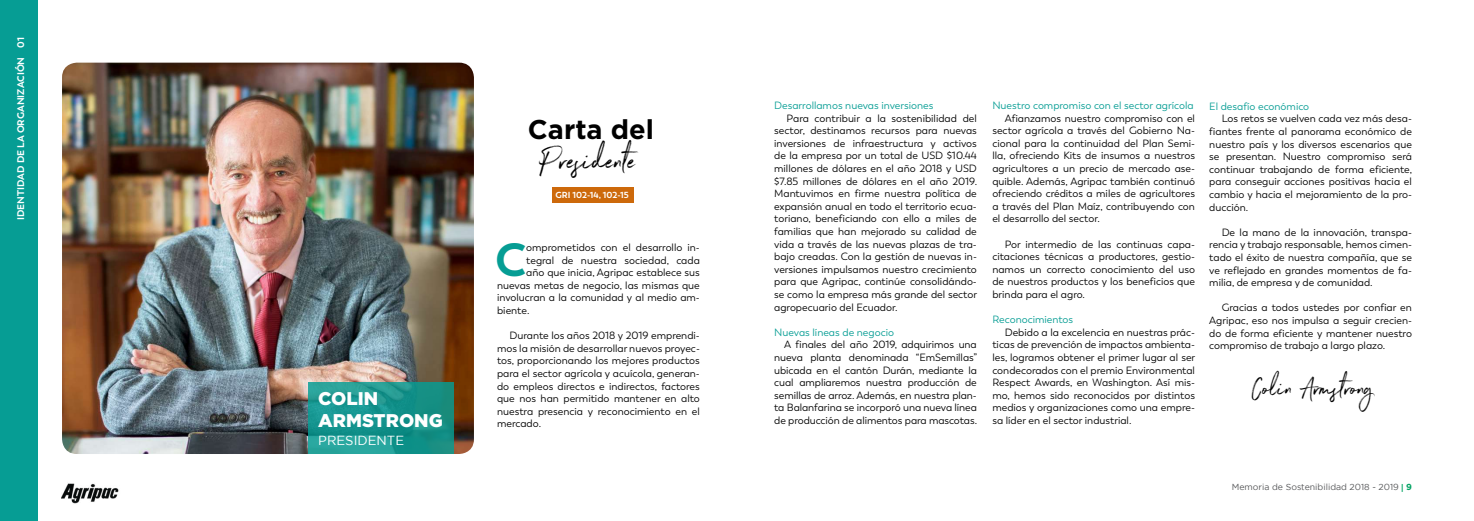
<style>
.page{position:relative;width:1474px;height:521px;background:#fff}
.page>*{position:absolute;margin:0;border:0;box-sizing:border-box;transform-origin:0 0}
.t1{font:700 46.38px "Trenda";color:#069d94}
.t2{font:34.12px "Northwell";color:#000}
.t3{font:28px "Northwell";color:#000}
.t4{font:700 27.12px "Gotham";color:#000}
.t5{font:900 18.38px/22.1px "Gotham";color:#fff}
.t6{font:13.12px "Gotham";color:#fff}
.t7{font:10.5px/12.6px "Trenda";color:#000;text-align:justify}
.t8{font:10.5px "Trenda";color:#069d94}
.t9{font:700 9.62px "Trenda";color:#fff}
.t10{font:8.75px "Gotham";color:#58595b}
.t11{font:700 8.75px "Trenda";color:#fff}
.s1{font-family:"Gill Sans";font-weight:700;color:#00a262}
.s2{font-weight:700;color:#00a262}
</style>
<div class="page">
<img style="left:61px;top:483px;width:58px;height:21px">
<img style="left:62px;top:63px;width:412px;height:391px">
<div style="left:552px;top:187px;width:81px;height:15px;background:#cd690b"></div>
<div style="left:0;top:0;width:38px;height:521px;background:#069d94"></div>
<svg style="left:308px;top:382px;width:146px;height:72px;background:#1a968e"></svg>
<p class="t9" style="left:15px;top:220px;width:184px;rotate:-90deg">IDENTIDAD DE LA ORGANIZACIÓN 01</p>
<h3 class="t5" style="left:318px;top:387px;width:126px">COLIN<br>ARMSTRONG</h3>
<p class="t6" style="left:318px;top:433px;width:87px">PRESIDENTE</p>
<h3 class="t4" style="left:528px;top:114px;width:127px">Carta del</h3>
<h2 class="t2" style="left:539px;top:136px;width:99px">Presidente</h2>
<p class="t11" style="left:555px;top:189px;width:75px">GRI 102-14, 102-15</p>
<h1 class="t1" style="left:495px;top:231px;width:33px">C</h1>
<p class="t7" style="left:526px;top:241px;width:175px">omprometidos con el desarrollo in-</p>
<p class="t7" style="left:526px;top:254px;width:175px">tegral de nuestra sociedad, cada</p>
<p class="t7" style="left:526px;top:266px;width:175px">año que inicia, Agripac establece sus</p>
<p class="t7" style="left:497px;top:279px;width:204px">nuevas metas de negocio, las mismas que</p>
<p class="t7" style="left:497px;top:291px;width:204px">involucran a la comunidad y al medio am-</p>
<p class="t7" style="left:497px;top:304px;width:34px">biente.</p>
<p class="t7" style="left:497px;top:329px;width:204px;text-indent:12px">Durante los años 2018 y 2019 emprendi&shy;mos la misión de desarrollar nuevos proyec&shy;tos, proporcionando los mejores productos para el sector agrícola y acuícola, generan&shy;do empleos directos e indirectos, factores que nos han permitido mantener en alto nuestra presencia y reconocimiento en el mercado.</p>
<p class="t8" style="left:774px;top:99px;width:161px">Desarrollamos nuevas inversiones</p>
<p class="t7" style="left:774px;top:112px;width:204px;text-indent:12px">Para contribuir a la sostenibilidad del sector, destinamos recursos para nuevas inversiones de infraestructura y activos de la empresa por un total de USD $10.44 millones de dólares en el año 2018 y USD $7.85 millones de dólares en el año 2019.<br>Mantuvimos en firme nuestra política de expansión anual en todo el territorio ecua&shy;toriano, beneficiando con ello a miles de familias que han mejorado su calidad de vida a través de las nuevas plazas de tra&shy;bajo creadas. Con la gestión de nuevas in&shy;versiones impulsamos nuestro crecimiento para que Agripac, continúe consolidándo&shy;se como la empresa más grande del sector agropecuario del Ecuador.</p>
<p class="t8" style="left:774px;top:326px;width:121px">Nuevas líneas de negocio</p>
<p class="t7" style="left:774px;top:339px;width:204px;text-indent:10px">A finales del año 2019, adquirimos una nueva planta denominada “EmSemillas” ubicada en el cantón Durán, mediante la cual ampliaremos nuestra producción de semillas de arroz. Además, en nuestra plan&shy;ta Balanfarina se incorporó una nueva línea de producción de alimentos para mascotas.</p>
<p class="t8" style="left:992px;top:99px;width:203px">Nuestro compromiso con el sector agrícola</p>
<p class="t7" style="left:992px;top:112px;width:204px;text-indent:12px">Afianzamos nuestro compromiso con el sector agrícola a través del Gobierno Na&shy;cional para la continuidad del Plan Semi&shy;lla, ofreciendo Kits de insumos a nuestros agricultores a un precio de mercado ase&shy;quible. Además, Agripac también continuó ofreciendo créditos a miles de agricultores a través del Plan Maíz, contribuyendo con el desarrollo del sector.</p>
<p class="t7" style="left:992px;top:238px;width:204px;text-indent:12px">Por intermedio de las continuas capa&shy;citaciones técnicas a productores, gestio&shy;namos un correcto conocimiento del uso de nuestros productos y los beneficios que brinda para el agro.</p>
<p class="t8" style="left:992px;top:313px;width:82px">Reconocimientos</p>
<p class="t7" style="left:992px;top:326px;width:204px;text-indent:12px">Debido a la excelencia en nuestras prác&shy;ticas de prevención de impactos ambienta&shy;les, logramos obtener el primer lugar al ser condecorados con el premio Environmental Respect Awards, en Washington. Así mis&shy;mo, hemos sido reconocidos por distintos medios y organizaciones como una empre&shy;sa líder en el sector industrial.</p>
<p class="t8" style="left:1209px;top:100px;width:101px">El desafío económico</p>
<p class="t7" style="left:1209px;top:113px;width:204px;text-indent:12px">Los retos se vuelven cada vez más desa&shy;fiantes frente al panorama económico de nuestro país y los diversos escenarios que se presentan. Nuestro compromiso será continuar trabajando de forma eficiente, para conseguir acciones positivas hacia el cambio y hacia el mejoramiento de la pro&shy;ducción.</p>
<p class="t7" style="left:1209px;top:226px;width:204px;text-indent:12px">De la mano de la innovación, transpa&shy;rencia y trabajo responsable, hemos cimen&shy;tado el éxito de nuestra compañía, que se ve reflejado en grandes momentos de fa&shy;milia, de empresa y de comunidad.</p>
<p class="t7" style="left:1209px;top:302px;width:204px;text-indent:12px">Gracias a todos ustedes por confiar en Agripac, eso nos impulsa a seguir crecien&shy;do de forma eficiente y mantener nuestro compromiso de trabajo a largo plazo.</p>
<h3 class="t3" style="left:1251px;top:368px;width:123px">Colin Armstrong</h3>
<p class="t10" style="left:1231px;top:482px;width:182px">Memoria de Sostenibilidad 2018 - 2019 <span class="s1">|</span> <span class="s2">9</span></p>
</div>
